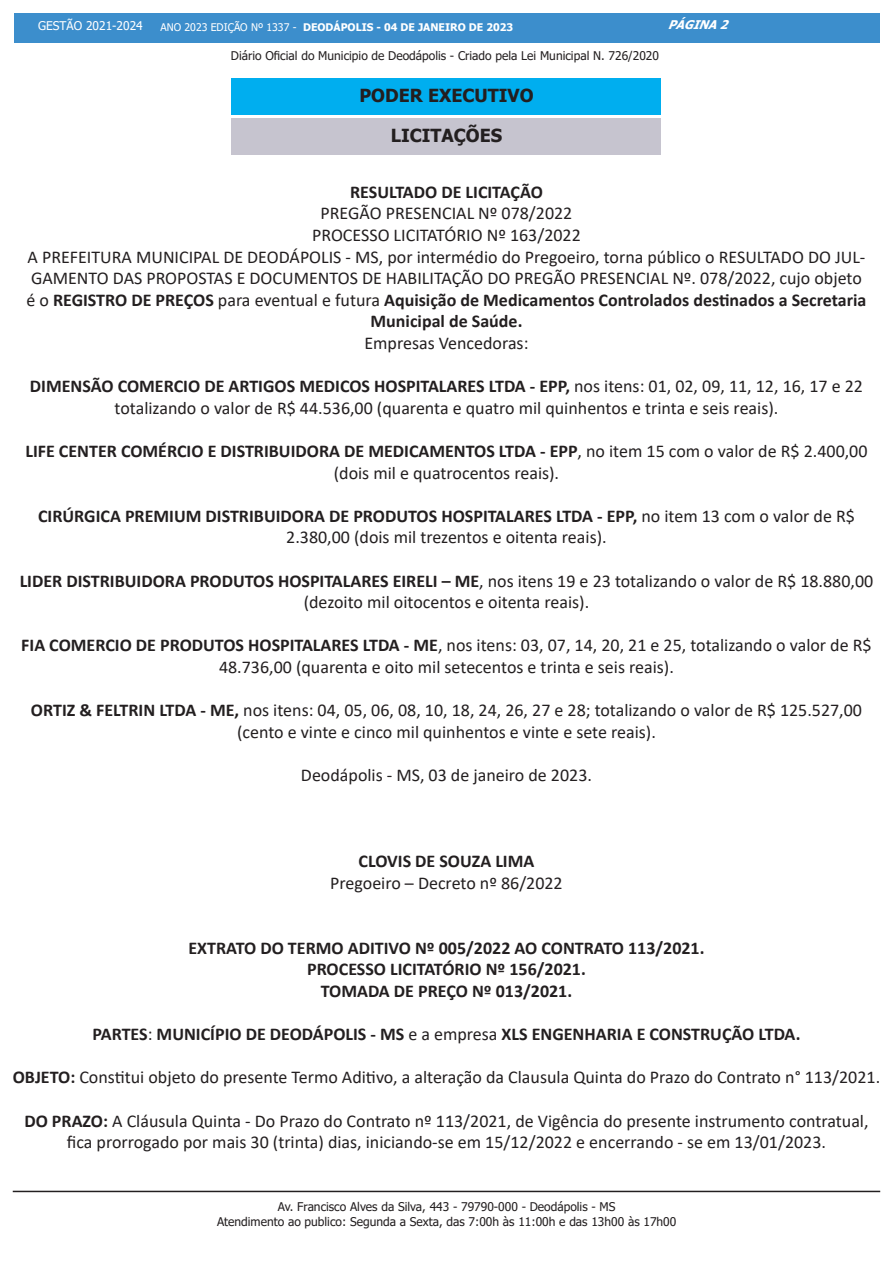
<style>
.page{position:relative;width:893px;height:1263px;background:#fff}
.page>*{position:absolute;margin:0;border:0;box-sizing:border-box;transform-origin:0 0}
.t1{font:18px/21.6px "Calibri";color:#231f20;text-align:center}
.t2{font:700 18px "Calibri";color:#231f20}
.t3{font:700 18px "Tahoma";color:#231f20}
.t4{font:12px/14.4px "Tahoma";color:#231f20;text-align:center}
.t5{font:12px "Tahoma";color:#fff}
.t6{font:italic 700 12px "Tahoma";color:#fff}
.t7{font:700 10.5px "Tahoma";color:#fff}
.s1{font-weight:400}
.s2{font-weight:700}
</style>
<div class="page">
<div style="left:14px;top:14px;width:865px;height:29px;background:#3c8ecc"></div>
<hr style="left:13px;top:1191px;width:867px;height:1px;background:#231f20">
<div style="left:232px;top:79px;width:429px;height:36px;background:#00aeef"></div>
<div style="left:232px;top:118px;width:429px;height:37px;background:#c6c4cf"></div>
<p class="t5" style="left:38px;top:18px;width:106px">GESTÃO 2021-2024</p>
<p class="t7" style="left:161px;top:20px;width:354px"><span class="s1">ANO 2023 EDIÇÃO Nº 1337 -</span> DEODÁPOLIS - 04 DE JANEIRO DE 2023</p>
<p class="t6" style="left:668px;top:16px;width:68px">PÁGINA2</p>
<p class="t4" style="left:231px;top:49px;width:430px">Diário Oficial do Municipio de Deodápolis - Criado pela Lei Municipal N. 726/2020</p>
<p class="t3" style="left:359px;top:83px;width:176px">PODER EXECUTIVO</p>
<p class="t3" style="left:391px;top:122px;width:113px">LICITAÇÕES</p>
<p class="t2" style="left:350px;top:179px;width:194px">RESULTADO DE LICITAÇÃO</p>
<p class="t1" style="left:321px;top:202px;width:253px">PREGÃO PRESENCIAL Nº 078/2022</p>
<p class="t1" style="left:312px;top:224px;width:270px">PROCESSO LICITATÓRIO Nº 163/2022</p>
<p class="t1" style="left:26px;top:245px;width:842px">A PREFEITURA MUNICIPAL DE DEODÁPOLIS - MS, por intermédio do Pregoeiro, torna público o RESULTADO DO JUL-GAMENTO DAS PROPOSTAS E DOCUMENTOS DE HABILITAÇÃO DO PREGÃO PRESENCIAL Nº. 078/2022, cujo objeto é o <span class="s2">REGISTRO DE PREÇOS</span> para eventual e futura <span class="s2">Aquisição de Medicamentos Controlados destinados a Secretaria Municipal de Saúde.</span></p>
<p class="t1" style="left:364px;top:332px;width:166px">Empresas Vencedoras:</p>
<p class="t1" style="left:30px;top:375px;width:835px"><span class="s2">DIMENSÃO COMERCIO DE ARTIGOS MEDICOS HOSPITALARES LTDA - EPP,</span> nos itens: 01, 02, 09, 11, 12, 16, 17 e 22 totalizando o valor de R$ 44.536,00 (quarenta e quatro mil quinhentos e trinta e seis reais).</p>
<p class="t1" style="left:25px;top:440px;width:844px"><span class="s2">LIFE CENTER COMÉRCIO E DISTRIBUIDORA DE MEDICAMENTOS LTDA - EPP</span>, no item 15 com o valor de R$ 2.400,00 (dois mil e quatrocentos reais).</p>
<p class="t1" style="left:38px;top:505px;width:818px"><span class="s2">CIRÚRGICA PREMIUM DISTRIBUIDORA DE PRODUTOS HOSPITALARES LTDA - EPP,</span> no item 13 com o valor de R$<br>2.380,00 (dois mil trezentos e oitenta reais).</p>
<p class="t1" style="left:20px;top:569px;width:855px"><span class="s2">LIDER DISTRIBUIDORA PRODUTOS HOSPITALARES EIRELI – ME</span>, nos itens 19 e 23 totalizando o valor de R$ 18.880,00 (dezoito mil oitocentos e oitenta reais).</p>
<p class="t1" style="left:21px;top:634px;width:852px"><span class="s2">FIA COMERCIO DE PRODUTOS HOSPITALARES LTDA - ME</span>, nos itens: 03, 07, 14, 20, 21 e 25, totalizando o valor de R$<br>48.736,00 (quarenta e oito mil setecentos e trinta e seis reais).</p>
<p class="t1" style="left:31px;top:699px;width:833px"><span class="s2">ORTIZ &amp; FELTRIN LTDA - ME,</span> nos itens: 04, 05, 06, 08, 10, 18, 24, 26, 27 e 28; totalizando o valor de R$ 125.527,00 (cento e vinte e cinco mil quinhentos e vinte e sete reais).</p>
<p class="t1" style="left:301px;top:764px;width:293px">Deodápolis - MS, 03 de janeiro de 2023.</p>
<p class="t2" style="left:359px;top:849px;width:177px">CLOVIS DE SOUZA LIMA</p>
<p class="t1" style="left:330px;top:872px;width:234px">Pregoeiro – Decreto nº 86/2022</p>
<p class="t2" style="left:188px;top:935px;width:517px">EXTRATO DO TERMO ADITIVO Nº 005/2022 AO CONTRATO 113/2021.</p>
<p class="t2" style="left:307px;top:957px;width:280px">PROCESSO LICITATÓRIO Nº 156/2021.</p>
<p class="t2" style="left:321px;top:978px;width:253px">TOMADA DE PREÇO Nº 013/2021.</p>
<p class="t2" style="left:92px;top:1021px;width:709px">PARTES<span class="s1">:</span> MUNICÍPIO DE DEODÁPOLIS - MS <span class="s1">e a empresa</span> XLS ENGENHARIA E CONSTRUÇÃO LTDA.</p>
<p class="t1" style="left:13px;top:1066px;width:869px"><span class="s2">OBJETO:</span> Constitui objeto do presente Termo Aditivo, a alteração da Clausula Quinta do Prazo do Contrato n° 113/2021.</p>
<p class="t1" style="left:24px;top:1109px;width:846px"><span class="s2">DO PRAZO:</span> A Cláusula Quinta - Do Prazo do Contrato nº 113/2021, de Vigência do presente instrumento contratual, fica prorrogado por mais 30 (trinta) dias, iniciando-se em 15/12/2022 e encerrando - se em 13/01/2023.</p>
<p class="t4" style="left:217px;top:1200px;width:461px">Av. Francisco Alves da Silva, 443 - 79790-000 - Deodápolis - MS<br>Atendimento ao publico: Segunda a Sexta, das 7:00h às 11:00h e das 13h00 às 17h00</p>
</div>
